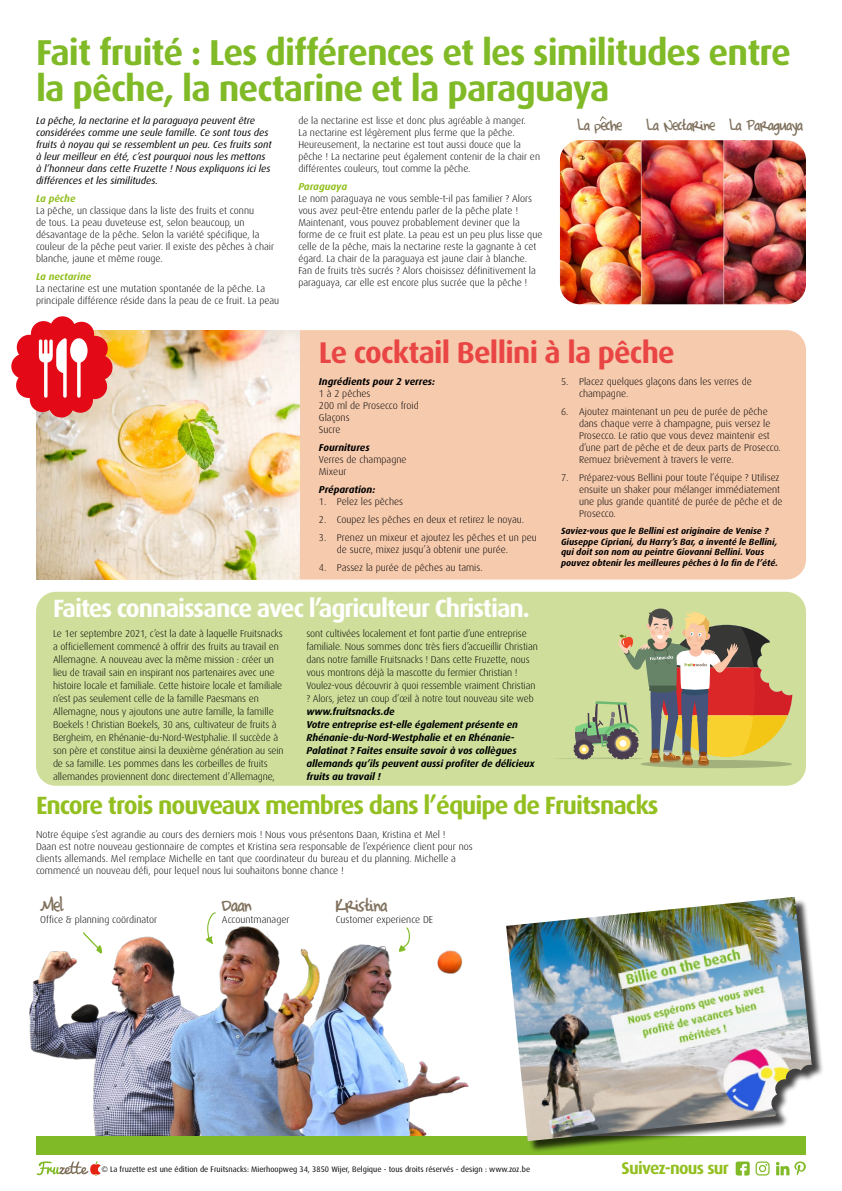
<style>
.page{position:relative;width:842px;height:1191px;background:#fff}
.page>*{position:absolute;margin:0;border:0;box-sizing:border-box;transform-origin:0 0}
.t1{font:700 36px/36px "Dax";letter-spacing:-.025em;color:#80ba27}
.t2{font:700 30px "Dax";letter-spacing:-.025em;color:#e94544}
.t3{font:700 25px "Dax";letter-spacing:-.04em;color:#93c020}
.t4{font:700 25px "Dax";letter-spacing:-.04em;color:#fff}
.t5{font:22.5px "Completein Him";letter-spacing:-.04em;color:#80715d}
.t6{font:19px "Completein Him";letter-spacing:-.04em;color:#80715d}
.t7{font:700 17px "Dax";letter-spacing:-.04em;color:#93c020}
.t8{font:300 10px/12px "Dax";color:#000}
.t9{font:italic 10px/12px "Dax";color:#000}
.t10{font:italic 700 10px/13px "Dax";letter-spacing:-.01em;color:#000}
.t11{font:italic 700 10px "Dax";color:#93c020}
.t12{font:italic 700 9px/10.8px "Dax";color:#000}
.t13{font:8px "Dax";color:#000}
</style>
<div class="page">
<img style="left:560px;top:140px;width:246px;height:164px">
<svg style="left:37px;top:1161px;width:64px;height:14px"></svg>
<div style="left:36px;top:330px;width:770px;height:249px;background:#f6caad;border-radius:20px"></div>
<img style="left:36px;top:330px;width:263px;height:249px">
<svg style="left:11px;top:316px;width:103px;height:103px"></svg>
<img style="left:29px;top:926px;width:440px;height:210px">
<div style="left:36px;top:1136px;width:770px;height:19px;background:#80ba27"></div>
<svg style="left:83px;top:932px;width:19px;height:21px"></svg>
<svg style="left:399px;top:927px;width:11px;height:24px"></svg>
<svg style="left:206px;top:912px;width:10px;height:32px"></svg>
<svg style="left:736px;top:1161px;width:33px;height:14px"></svg>
<svg style="left:776px;top:1161px;width:30px;height:14px"></svg>
<div style="left:36px;top:592px;width:770px;height:193px;background:#cfdf9b;border-radius:20px"></div>
<div style="left:640px;top:760px;width:152px;height:8px;background:#a3b17d;border-radius:50%"></div>
<img style="left:558px;top:758px;width:15px;height:1px">
<svg style="left:573px;top:608px;width:219px;height:158px"></svg>
<div style="left:508px;top:898px;width:316px;height:255px;background:#000;opacity:.75"></div>
<img style="left:506px;top:897px;width:306px;height:244px">
<svg style="left:600px;top:116px;width:7px;height:5px"></svg>
<h1 class="t1" style="left:36px;top:34px;width:756px">Fait fruité : Les différences et les similitudes entre la pêche, la nectarine et la paraguaya</h1>
<p class="t9" style="left:36px;top:115px;width:237px">La pêche, la nectarine et la paraguaya peuvent être considérées comme une seule famille. Ce sont tous des fruits à noyau qui se ressemblent un peu. Ces fruits sont à leur meilleur en été, c’est pourquoi nous les mettons à l’honneur dans cette Fruzette ! Nous expliquons ici les différences et les similitudes.</p>
<p class="t11" style="left:36px;top:193px;width:41px">La pêche</p>
<p class="t8" style="left:36px;top:205px;width:240px">La pêche, un classique dans la liste des fruits et connu<br>de tous. La peau duveteuse est, selon beaucoup, un désavantage de la pêche. Selon la variété spécifique, la couleur de la pêche peut varier. Il existe des pêches à chair blanche, jaune et même rouge.</p>
<p class="t11" style="left:36px;top:271px;width:57px">La nectarine</p>
<p class="t8" style="left:36px;top:283px;width:245px">La nectarine est une mutation spontanée de la pêche. La principale différence réside dans la peau de ce fruit. La peau</p>
<p class="t8" style="left:298px;top:115px;width:243px">de la nectarine est lisse et donc plus agréable à manger.<br>La nectarine est légèrement plus ferme que la pêche.<br>Heureusement, la nectarine est tout aussi douce que la pêche ! La nectarine peut également contenir de la chair en différentes couleurs, tout comme la pêche.</p>
<p class="t11" style="left:298px;top:181px;width:50px">Paraguaya</p>
<p class="t8" style="left:298px;top:193px;width:246px">Le nom paraguaya ne vous semble-t-il pas familier ? Alors vous avez peut-être entendu parler de la pêche plate !<br>Maintenant, vous pouvez probablement deviner que la forme de ce fruit est plate. La peau est un peu plus lisse que celle de la pêche, mais la nectarine reste la gagnante à cet égard. La chair de la paraguaya est jaune clair à blanche.<br>Fan de fruits très sucrés ? Alors choisissez définitivement la paraguaya, car elle est encore plus sucrée que la pêche !</p>
<h3 class="t6" style="left:577px;top:116px;width:46px">La peche</h3>
<h3 class="t6" style="left:646px;top:116px;width:158px">La Nectarine La Paraguaya</h3>
<h2 class="t2" style="left:319px;top:336px;width:357px">Le cocktail Bellini à la pêche</h2>
<p class="t10" style="left:319px;top:375px;width:118px">Ingrédients pour 2 verres:</p>
<p class="t8" style="left:319px;top:387px;width:101px">1 à 2 pêches<br>200 ml de Prosecco froid<br>Glaçons<br>Sucre</p>
<p class="t10" style="left:319px;top:441px;width:52px">Fournitures</p>
<p class="t8" style="left:319px;top:453px;width:89px">Verres de champagne<br>Mixeur</p>
<p class="t10" style="left:319px;top:483px;width:58px">Préparation:</p>
<p class="t8" style="left:319px;top:495px;width:86px">1. Pelez les pêches</p>
<p class="t8" style="left:319px;top:513px;width:207px">2. Coupez les pêches en deux et retirez le noyau.</p>
<p class="t8" style="left:337px;top:531px;width:201px;text-indent:-18px">3. Prenez un mixeur et ajoutez les pêches et un peu de sucre, mixez jusqu’à obtenir une purée.</p>
<p class="t8" style="left:319px;top:561px;width:165px">4. Passez la purée de pêches au tamis.</p>
<p class="t8" style="left:579px;top:376px;width:174px;text-indent:-18px">5. Placez quelques glaçons dans les verres de champagne.</p>
<p class="t8" style="left:579px;top:406px;width:203px;text-indent:-18px">6. Ajoutez maintenant un peu de purée de pêche dans chaque verre à champagne, puis versez le Prosecco. Le ratio que vous devez maintenir est d’une part de pêche et de deux parts de Prosecco.<br>Remuez brièvement à travers le verre.</p>
<p class="t8" style="left:579px;top:472px;width:205px;text-indent:-18px">7. Préparez-vous Bellini pour toute l’équipe ? Utilisez ensuite un shaker pour mélanger immédiatement une plus grande quantité de purée de pêche et de Prosecco.</p>
<p class="t12" style="left:561px;top:525px;width:218px">Saviez-vous que le Bellini est originaire de Venise ?<br>Giuseppe Cipriani, du Harry’s Bar, a inventé le Bellini, qui doit son nom au peintre Giovanni Bellini. Vous pouvez obtenir les meilleures pêches à la fin de l’été.</p>
<h3 class="t4" style="left:53px;top:594px;width:478px">Faites connaissance avec l’agriculteur Christian.</h3>
<p class="t8" style="left:53px;top:627px;width:232px;line-height:13px">Le 1er septembre 2021, c’est la date à laquelle Fruitsnacks a officiellement commencé à offrir des fruits au travail en Allemagne. A nouveau avec la même mission : créer un lieu de travail sain en inspirant nos partenaires avec une histoire locale et familiale. Cette histoire locale et familiale n’est pas seulement celle de la famille Paesmans en Allemagne, nous y ajoutons une autre famille, la famille Boekels ! Christian Boekels, 30 ans, cultivateur de fruits à Bergheim, en Rhénanie-du-Nord-Westphalie. Il succède à son père et constitue ainsi la deuxième génération au sein de sa famille. Les pommes dans les corbeilles de fruits allemandes proviennent donc directement d’Allemagne,</p>
<p class="t8" style="left:306px;top:627px;width:233px;line-height:13px">sont cultivées localement et font partie d’une entreprise familiale. Nous sommes donc très fiers d’accueillir Christian dans notre famille Fruitsnacks ! Dans cette Fruzette, nous vous montrons déjà la mascotte du fermier Christian !<br>Voulez-vous découvrir à quoi ressemble vraiment Christian ? Alors, jetez un coup d’œil à notre tout nouveau site web</p>
<p class="t10" style="left:306px;top:705px;width:230px">www.fruitsnacks.de<br>Votre entreprise est-elle également présente en Rhénanie-du-Nord-Westphalie et en Rhénanie-Palatinat ? Faites ensuite savoir à vos collègues allemands qu’ils peuvent aussi profiter de délicieux fruits au travail !</p>
<h3 class="t3" style="left:36px;top:791px;width:624px">Encore trois nouveaux membres dans l’équipe de Fruitsnacks</h3>
<p class="t8" style="left:36px;top:828px;width:438px">Notre équipe s’est agrandie au cours des derniers mois ! Nous vous présentons Daan, Kristina et Mel !<br>Daan est notre nouveau gestionnaire de comptes et Kristina sera responsable de l’expérience client pour nos clients allemands. Mel remplace Michelle en tant que coordinateur du bureau et du planning. Michelle a commencé un nouveau défi, pour lequel nous lui souhaitons bonne chance !</p>
<h3 class="t5" style="left:40px;top:894px;width:25px">Mel</h3>
<p class="t8" style="left:40px;top:914px;width:118px">Office &amp; planning coördinator</p>
<h3 class="t5" style="left:222px;top:894px;width:31px">Daan</h3>
<p class="t8" style="left:222px;top:914px;width:69px">Accountmanager</p>
<h3 class="t5" style="left:336px;top:894px;width:53px">Kristina</h3>
<p class="t8" style="left:336px;top:914px;width:99px">Customer experience DE</p>
<p class="t13" style="left:101px;top:1164px;width:430px">© La fruzette est une édition de Fruitsnacks: Mierhoopweg 34, 3850 Wijer, Belgique - tous droits réservés - design : www.zoz.be</p>
<h3 class="t7" style="left:621px;top:1158px;width:109px">Suivez-nous sur</h3>
</div>
